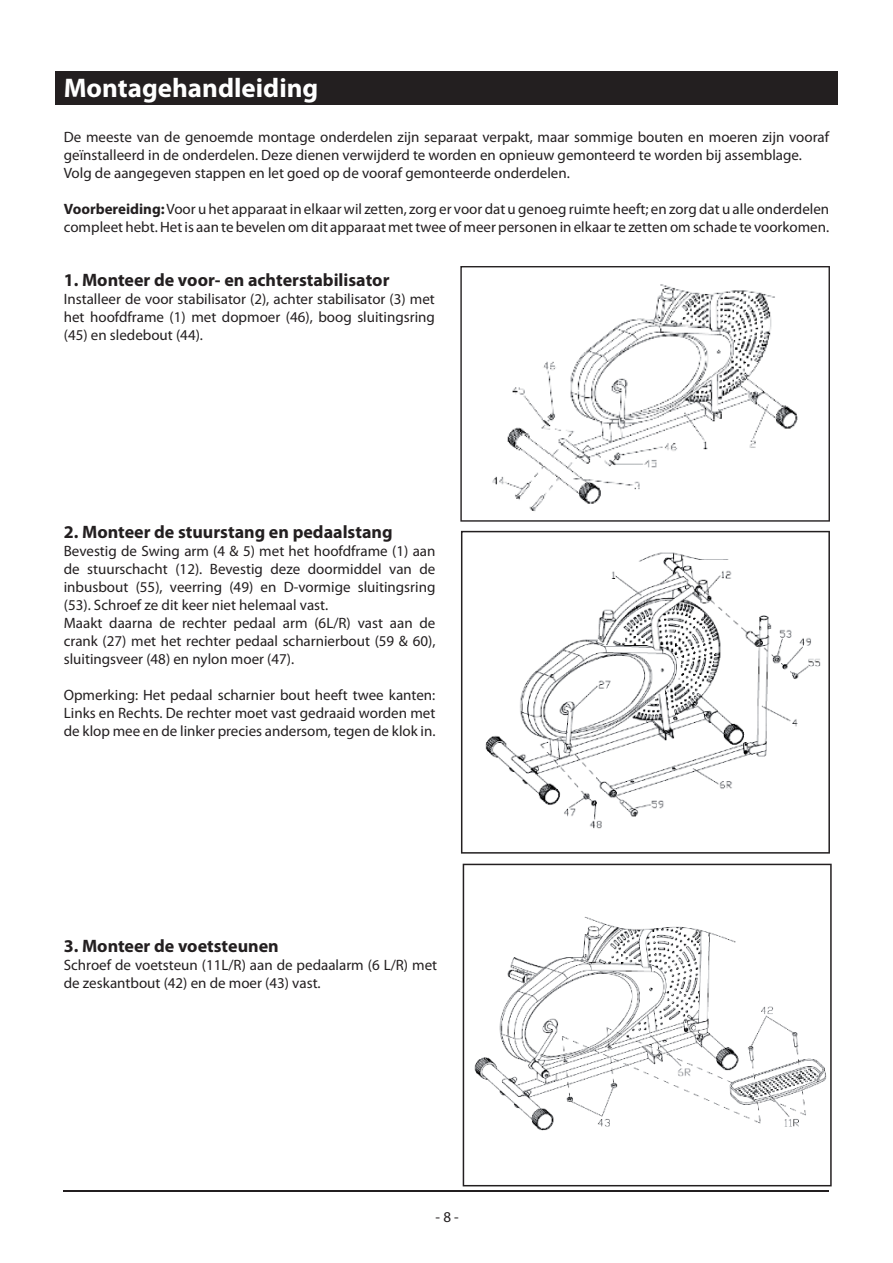
<style>
.page{position:relative;width:893px;height:1263px;background:#fff}
.page>*{position:absolute;margin:0;border:0;box-sizing:border-box;transform-origin:0 0}
.t1{font:700 27px "Myriad Pro";color:#fff}
.t2{font:700 18px "Myriad Pro";color:#231f20}
.t3{font:15px/18px "Myriad Pro";color:#231f20}
.s1{font-weight:700}
</style>
<div class="page">
<hr style="left:64px;top:1191px;width:765px;height:1px;background:#231f20">
<div style="left:55px;top:71px;width:783px;height:33px;background:#231f20"></div>
<svg style="left:460px;top:266px;width:370px;height:256px"></svg>
<svg style="left:461px;top:531px;width:369px;height:323px"></svg>
<svg style="left:463px;top:864px;width:369px;height:322px"></svg>
<h1 class="t1" style="left:64px;top:78px;width:256px">Montagehandleiding</h1>
<p class="t3" style="left:64px;top:130px;width:767px">De meeste van de genoemde montage onderdelen zijn separaat verpakt, maar sommige bouten en moeren zijn vooraf geïnstalleerd in de onderdelen. Deze dienen verwijderd te worden en opnieuw gemonteerd te worden bij assemblage.<br>Volg de aangegeven stappen en let goed op de vooraf gemonteerde onderdelen.</p>
<p class="t3" style="left:64px;top:202px;width:767px"><span class="s1">Voorbereiding:</span> Voor u het apparaat in elkaar wil zetten, zorg er voor dat u genoeg ruimte heeft; en zorg dat u alle onderdelen compleet hebt. Het is aan te bevelen om dit apparaat met twee of meer personen in elkaar te zetten om schade te voorkomen.</p>
<p class="t2" style="left:64px;top:273px;width:327px">1. Monteer de voor- en achterstabilisator</p>
<p class="t3" style="left:64px;top:292px;width:373px;text-align:justify">Installeer de voor stabilisator (2), achter stabilisator (3) met het hoofdframe (1) met dopmoer (46), boog sluitingsring (45) en sledebout (44).</p>
<p class="t2" style="left:64px;top:525px;width:330px">2. Monteer de stuurstang en pedaalstang</p>
<p class="t3" style="left:64px;top:544px;width:373px">Bevestig de Swing arm (4 &amp; 5) met het hoofdframe (1) aan de stuurschacht (12). Bevestig deze doormiddel van de inbusbout (55), veerring (49) en D-vormige sluitingsring (53). Schroef ze dit keer niet helemaal vast.<br>Maakt daarna de rechter pedaal arm (6L/R) vast aan de crank (27) met het rechter pedaal scharnierbout (59 &amp; 60), sluitingsveer (48) en nylon moer (47).</p>
<p class="t3" style="left:64px;top:688px;width:373px;text-align:justify">Opmerking: Het pedaal scharnier bout heeft twee kanten:<br>Links en Rechts. De rechter moet vast gedraaid worden met de klop mee en de linker precies andersom, tegen de klok in.</p>
<p class="t2" style="left:64px;top:939px;width:217px">3. Monteer de voetsteunen</p>
<p class="t3" style="left:64px;top:958px;width:375px">Schroef de voetsteun (11L/R) aan de pedaalarm (6 L/R) met de zeskantbout (42) en de moer (43) vast.</p>
<p class="t3" style="left:436px;top:1210px;width:25px">- 8 -</p>
</div>
